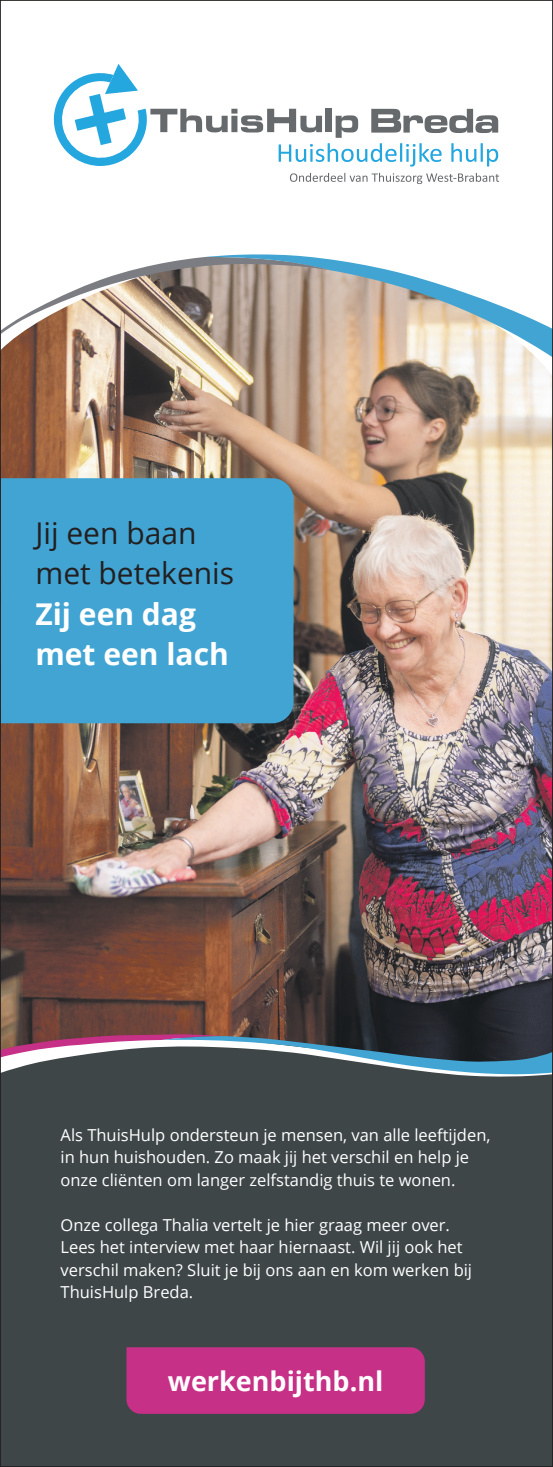
<style>
.page{position:relative;width:553px;height:1467px;background:#fff}
.page>*{position:absolute;margin:0;border:0;box-sizing:border-box;transform-origin:0 0}
.t1{font:30px/40.5px "Open Sans";color:#231f20}
.t2{font:700 30px/40.5px "Open Sans";color:#fff}
.t3{font:700 27px "Open Sans";color:#fff}
.t4{font:16.5px/22.5px "Open Sans";color:#fff}
</style>
<div class="page">
<img style="left:2px;top:334px;width:549px;height:700px">
<svg style="left:2px;top:1034px;width:549px;height:11px;background:#665363"></svg>
<div style="left:2px;top:1045px;width:549px;height:420px;background:#3f4648"></div>
<svg style="left:53px;top:64px;width:445px;height:103px"></svg>
<svg style="left:290px;top:173px;width:209px;height:11px"></svg>
<svg style="left:2px;top:257px;width:203px;height:77px"></svg>
<svg style="left:205px;top:254px;width:346px;height:104px"></svg>
<div style="left:2px;top:478px;width:291px;height:245px;background:#41a4d3"></div>
<div style="left:126px;top:1347px;width:299px;height:67px;background:#c63087"></div>
<h1 class="t1" style="left:35px;top:512px;width:200px">Jij een baan met betekenis</h1>
<h1 class="t2" style="left:35px;top:593px;width:195px">Zij een dag met een lach</h1>
<p class="t4" style="left:61px;top:1123px;width:431px">Als ThuisHulp ondersteun je mensen, van alle leeftijden, in hun huishouden. Zo maak jij het verschil en help je onze cliënten om langer zelfstandig thuis te wonen.</p>
<p class="t4" style="left:61px;top:1213px;width:413px">Onze collega Thalia vertelt je hier graag meer over.<br>Lees het interview met haar hiernaast. Wil jij ook het verschil maken? Sluit je bij ons aan en kom werken bij ThuisHulp Breda.</p>
<h2 class="t3" style="left:168px;top:1362px;width:217px">werkenbijthb.nl</h2>
</div>
